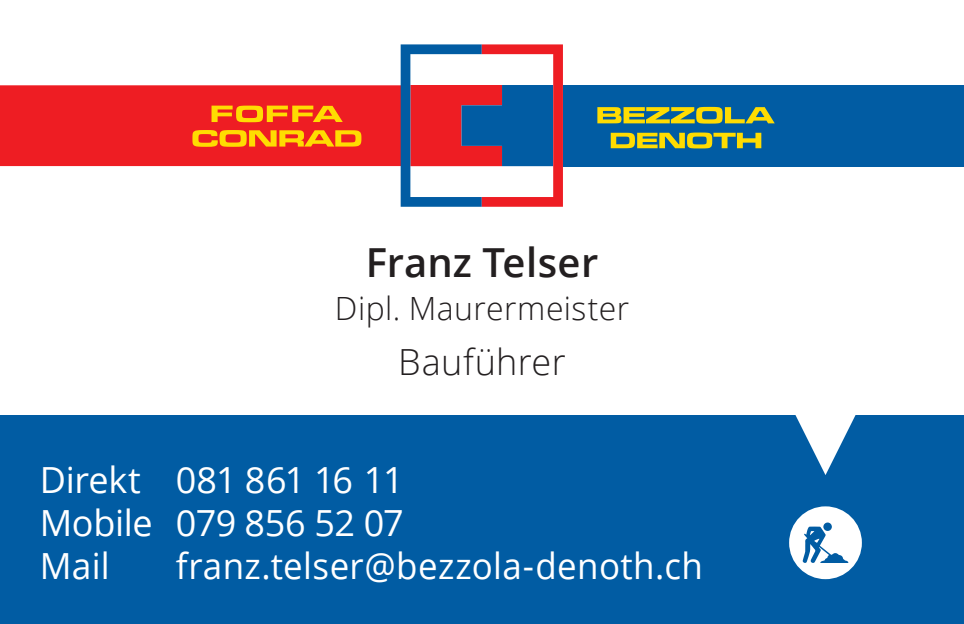
<style>
.page{position:relative;width:964px;height:624px;background:#fff}
.page>*{position:absolute;margin:0;border:0;box-sizing:border-box;transform-origin:0 0}
.t1{font:600 40px "Open Sans";letter-spacing:.005em;color:#231f20}
.t2{font:36px "Open Sans";letter-spacing:.005em;color:#fff}
.t3{font:36px "Open Sans";letter-spacing:-.015em;color:#fff}
.t4{font:300 36px "Open Sans";letter-spacing:.01em;color:#231f20}
.t5{font:300 32px "Open Sans";letter-spacing:.015em;color:#231f20}
</style>
<div class="page">
<div style="left:0;top:415px;width:964px;height:209px;background:#015ca3"></div>
<svg style="left:795px;top:415px;width:61px;height:60px"></svg>
<svg style="left:789px;top:506px;width:73px;height:73px"></svg>
<svg style="left:0;top:85px;width:401px;height:81px;background:#ef2f20"></svg>
<div style="left:563px;top:85px;width:401px;height:81px;background:#015ca3"></div>
<svg style="left:597px;top:107px;width:178px;height:17px"></svg>
<svg style="left:611px;top:132px;width:150px;height:16px"></svg>
<svg style="left:401px;top:44px;width:162px;height:163px"></svg>
<p class="t1" style="left:366px;top:235px;width:234px">Franz Telser</p>
<p class="t5" style="left:335px;top:286px;width:296px">Dipl. Maurermeister</p>
<p class="t4" style="left:398px;top:337px;width:169px">Bauführer</p>
<p class="t3" style="left:40px;top:455px;width:366px">Direkt 081 861 16 11</p>
<p class="t2" style="left:40px;top:498px;width:365px">Mobile 079 856 52 07</p>
<p class="t2" style="left:40px;top:541px;width:72px">Mail</p>
<p class="t2" style="left:176px;top:541px;width:529px">franz.telser@bezzola-denoth.ch</p>
</div>
